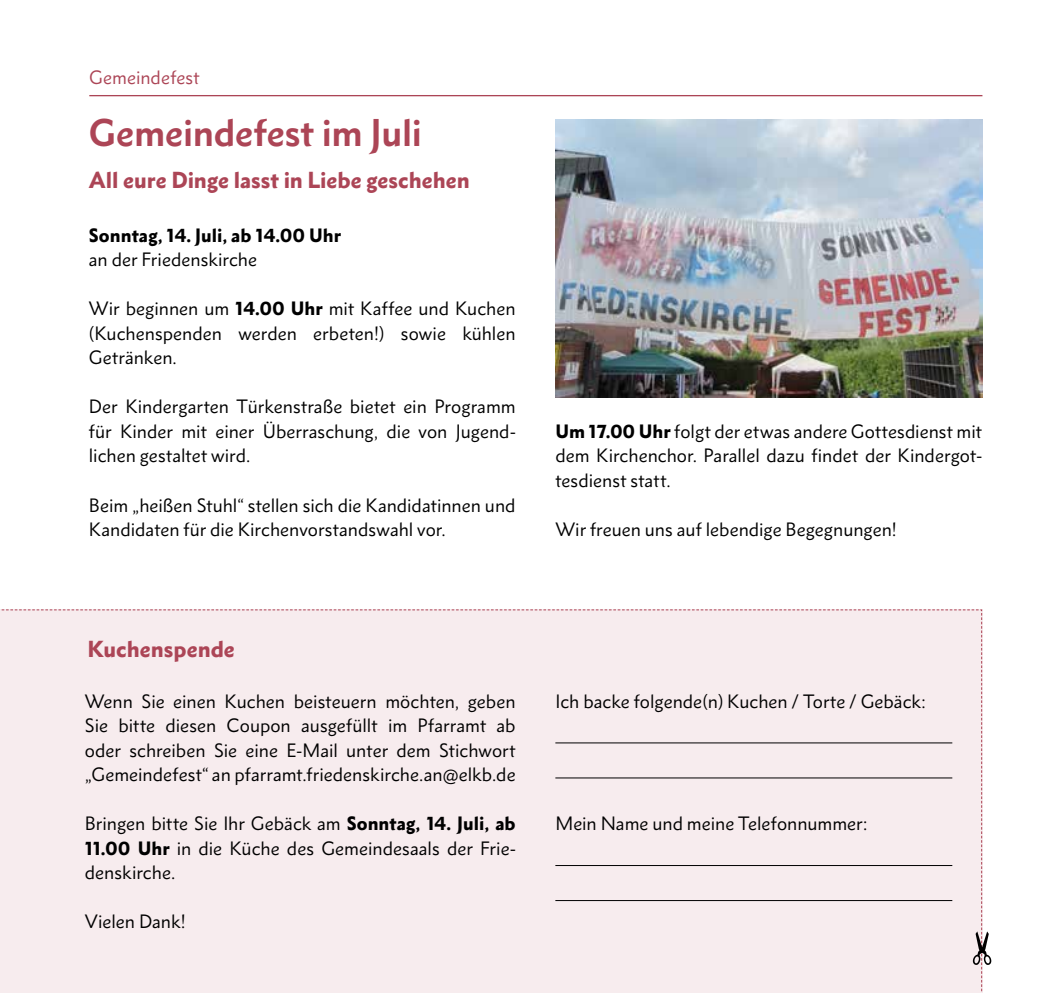
<style>
.page{position:relative;width:1042px;height:993px;background:#fff}
.page>*{position:absolute;margin:0;border:0;box-sizing:border-box;transform-origin:0 0}
.t1{font:700 35px "Metro Nova Pro";letter-spacing:-.005em;color:#ac4556}
.t2{font:900 21px "Metro Nova Pro";color:#ac4556}
.t3{font:17.5px/24.5px "Metro Nova Pro";color:#000;text-align:justify}
.t4{font:900 17.5px "Metro Nova Pro";color:#000}
.t5{font:17.5px "Metro Nova Pro";letter-spacing:.005em;color:#ac4556}
.s1{font-weight:900}
</style>
<div class="page">
<hr style="left:89px;top:95px;width:893px;height:1px;background:#ac4556">
<div style="left:0;top:609px;width:991px;height:383px;background:#f7ecee"></div>
<hr style="left:555px;top:742px;width:397px;height:1px;background:#000">
<hr style="left:555px;top:777px;width:397px;height:1px;background:#000">
<hr style="left:555px;top:864px;width:397px;height:1px;background:#000">
<hr style="left:555px;top:899px;width:397px;height:1px;background:#000">
<img style="left:555px;top:119px;width:427px;height:278px">
<p class="t5" style="left:89px;top:66px;width:112px">Gemeindefest</p>
<h1 class="t1" style="left:89px;top:110px;width:334px">Gemeindefest im Juli</h1>
<p class="t2" style="left:89px;top:166px;width:382px">All eure Dinge lasst in Liebe geschehen</p>
<p class="t4" style="left:89px;top:224px;width:253px">Sonntag, 14. Juli, ab 14.00 Uhr</p>
<p class="t3" style="left:89px;top:247px;width:170px">an der Friedenskirche</p>
<p class="t3" style="left:89px;top:296px;width:428px">Wir beginnen um <span class="s1">14.00 Uhr</span> mit Kaffee und Kuchen (Kuchenspenden werden erbeten!) sowie kühlen Getränken.</p>
<p class="t3" style="left:89px;top:394px;width:428px">Der Kindergarten Türkenstraße bietet ein Programm für Kinder mit einer Überraschung, die von Jugend&shy;lichen gestaltet wird.</p>
<p class="t3" style="left:89px;top:492px;width:428px">Beim „heißen Stuhl“ stellen sich die Kandidatinnen und<br>Kandidaten für die Kirchenvorstandswahl vor.</p>
<p class="t2" style="left:87px;top:635px;width:149px">Kuchenspende</p>
<p class="t3" style="left:85px;top:688px;width:432px">Wenn Sie einen Kuchen beisteuern möchten, geben Sie bitte diesen Coupon ausgefüllt im Pfarramt ab oder schreiben Sie eine E-Mail unter dem Stichwort „Gemeindefest“ an pfarramt.friedenskirche.an@elkb.de</p>
<p class="t3" style="left:85px;top:811px;width:432px">Bringen bitte Sie Ihr Gebäck am <span class="s1">Sonntag, 14. Juli, ab 11.00 Uhr</span> in die Küche des Gemeindesaals der Frie&shy;denskirche.</p>
<p class="t3" style="left:85px;top:909px;width:102px">Vielen Dank!</p>
<p class="t3" style="left:89px;top:909px;width:13px">6</p>
<p class="t3" style="left:555px;top:419px;width:428px"><span class="s1">Um 17.00 Uhr</span> folgt der etwas andere Gottesdienst mit dem Kirchenchor. Parallel dazu findet der Kindergot&shy;tesdienst statt.</p>
<p class="t3" style="left:555px;top:517px;width:343px">Wir freuen uns auf lebendige Begegnungen!</p>
<p class="t3" style="left:555px;top:688px;width:372px">Ich backe folgende(n) Kuchen / Torte / Gebäck:</p>
<p class="t3" style="left:555px;top:811px;width:314px">Mein Name und meine Telefonnummer:</p>
</div>
